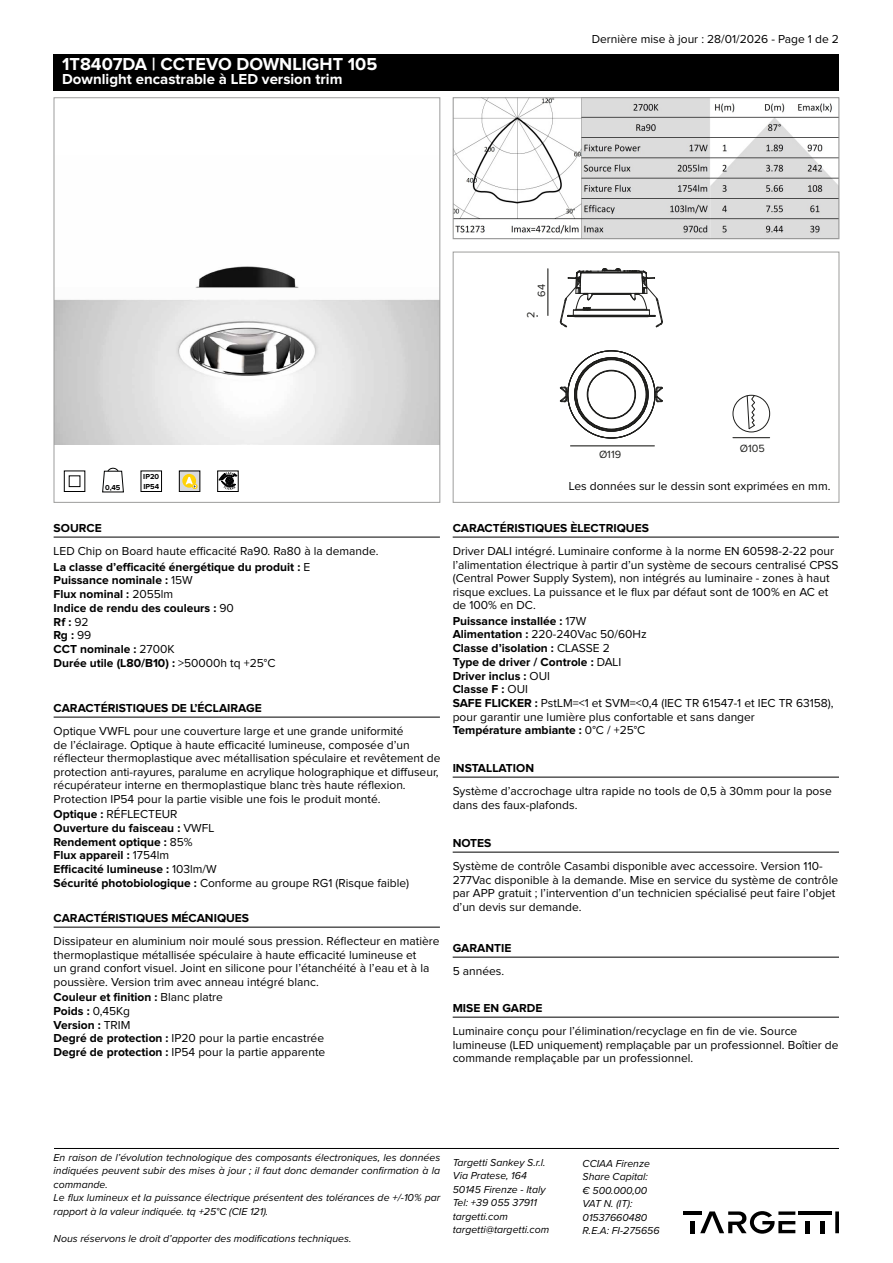
<style>
.page{position:relative;width:893px;height:1263px;background:#fff}
.page>*{position:absolute;margin:0;border:0;box-sizing:border-box;transform-origin:0 0}
.t1{font:700 18px "Proxima Nova";color:#fff}
.t2{font:700 15px "Proxima Nova";color:#fff}
.t3{font:12px/13.5px "Proxima Nova";color:#000}
.t4{font:700 12px/13.8px "Proxima Nova";color:#000}
.t5{font:10.8px "Proxima Nova";color:#1e1e1c}
.t6{font:italic 10.5px/13.5px "Proxima Nova";color:#000}
.t7{font:700 7.5px "Proxima Nova";color:#000}
.s1{font-weight:700}
.s2{font-weight:400}
</style>
<div class="page">
<svg style="left:835px;top:1211px;width:4px;height:22px"></svg>
<svg style="left:700px;top:1211px;width:95px;height:23px"></svg>
<hr style="left:806px;top:1221px;width:4px;height:12px;background:#000">
<hr style="left:798px;top:1211px;width:34px;height:4px;background:#000">
<hr style="left:821px;top:1221px;width:4px;height:12px;background:#000">
<hr style="left:683px;top:1211px;width:19px;height:4px;background:#000">
<hr style="left:690px;top:1221px;width:4px;height:12px;background:#000">
<hr style="left:54px;top:1148px;width:785px;height:1px;background:#000">
<img style="left:56px;top:266px;width:382px;height:179px">
<div style="left:54px;top:97px;width:386px;height:406px;border:1px solid #9d9d9c"></div>
<img style="left:455px;top:99px;width:382px;height:138px">
<div style="left:453px;top:97px;width:386px;height:142px;border:1px solid #9d9d9c"></div>
<div style="left:453px;top:252px;width:386px;height:251px;border:1px solid #9d9d9c"></div>
<hr style="left:548px;top:269px;width:1px;height:46px;background:#1e1e1c">
<svg style="left:560px;top:268px;width:103px;height:59px"></svg>
<div style="left:587px;top:370px;width:48px;height:48px;border:1px solid #1e1e1c;border-radius:50%"></div>
<svg style="left:560px;top:386px;width:8px;height:16px"></svg>
<svg style="left:654px;top:386px;width:9px;height:16px"></svg>
<div style="left:574px;top:357px;width:74px;height:74px;border:1px solid #1e1e1c;border-radius:50%"></div>
<hr style="left:570px;top:446px;width:84px;height:1px;background:#1e1e1c">
<hr style="left:733px;top:437px;width:37px;height:1px;background:#1e1e1c">
<svg style="left:747px;top:397px;width:8px;height:32px"></svg>
<div style="left:733px;top:395px;width:37px;height:37px;border:1px solid #1e1e1c;border-radius:50%"></div>
<div style="left:64px;top:471px;width:21px;height:21px;border:1px solid #000"></div>
<div style="left:69px;top:476px;width:11px;height:11px;border:1px solid #000"></div>
<svg style="left:102px;top:468px;width:22px;height:24px"></svg>
<div style="left:141px;top:471px;width:21px;height:21px;border:1px solid #000"></div>
<div style="left:179px;top:471px;width:21px;height:20px;background:#d9dadc"></div>
<svg style="left:182px;top:474px;width:14px;height:14px"></svg>
<svg style="left:186px;top:477px;width:11px;height:11px"></svg>
<div style="left:179px;top:471px;width:21px;height:21px;border:1px solid #000"></div>
<div style="left:217px;top:471px;width:21px;height:21px;border:1px solid #000"></div>
<svg style="left:219px;top:472px;width:18px;height:20px"></svg>
<div style="left:54px;top:54px;width:785px;height:36px;background:#000"></div>
<hr style="left:54px;top:537px;width:386px;height:1px;background:#000">
<hr style="left:54px;top:717px;width:386px;height:1px;background:#000">
<hr style="left:54px;top:927px;width:386px;height:1px;background:#000">
<hr style="left:453px;top:537px;width:386px;height:1px;background:#000">
<hr style="left:453px;top:777px;width:386px;height:1px;background:#000">
<hr style="left:453px;top:852px;width:386px;height:1px;background:#000">
<hr style="left:453px;top:957px;width:386px;height:1px;background:#000">
<hr style="left:453px;top:1017px;width:386px;height:1px;background:#000">
<h1 class="t1" style="left:62px;top:55px;width:317px">1T8407DA | CCTEVO DOWNLIGHT 105</h1>
<p class="t2" style="left:62px;top:72px;width:282px">Downlight encastrable à LED version trim</p>
<p class="t3" style="left:592px;top:32px;width:249px">Dernière mise à jour : 28/01/2026 - Page 1 de 2</p>
<p class="t5" style="left:535px;top:297px;width:14px;rotate:-90deg">64</p>
<p class="t5" style="left:525px;top:318px;width:8px;rotate:-90deg">2</p>
<p class="t7" style="left:143px;top:473px;width:17px">IP20</p>
<p class="t7" style="left:105px;top:484px;width:17px">0,45</p>
<p class="t7" style="left:143px;top:483px;width:17px">IP54</p>
<p class="t4" style="left:54px;top:522px;width:50px">SOURCE</p>
<p class="t3" style="left:54px;top:544px;width:326px;line-height:15.5px">LED Chip on Board haute efficacité Ra90. Ra80 à la demande.<br><span class="s1">La classe d’efficacité énergétique du produit :</span> E</p>
<p class="t4" style="left:54px;top:574px;width:223px">Puissance nominale : <span class="s2">15W<br></span>Flux nominal : <span class="s2">2055lm<br></span>Indice de rendu des couleurs : <span class="s2">90<br></span>Rf : <span class="s2">92<br></span>Rg : <span class="s2">99<br></span>CCT nominale : <span class="s2">2700K<br></span>Durée utile (L80/B10) : <span class="s2">&gt;50000h tq +25°C</span></p>
<p class="t4" style="left:54px;top:702px;width:210px">CARACTÉRISTIQUES DE L’ÉCLAIRAGE</p>
<p class="t3" style="left:54px;top:725px;width:388px">Optique VWFL pour une couverture large et une grande uniformité<br>de l’éclairage. Optique à haute efficacité lumineuse, composée d’un réflecteur thermoplastique avec métallisation spéculaire et revêtement de protection anti-rayures, paralume en acrylique holographique et diffuseur, récupérateur interne en thermoplastique blanc très haute réflexion.<br>Protection IP54 pour la partie visible une fois le produit monté.</p>
<p class="t4" style="left:54px;top:808px;width:357px">Optique : <span class="s2">RÉFLECTEUR<br></span>Ouverture du faisceau : <span class="s2">VWFL<br></span>Rendement optique : <span class="s2">85%<br></span>Flux appareil : <span class="s2">1754lm<br></span>Efficacité lumineuse : <span class="s2">103lm/W<br></span>Sécurité photobiologique : <span class="s2">Conforme au groupe RG1 (Risque faible)</span></p>
<p class="t4" style="left:54px;top:912px;width:197px">CARACTÉRISTIQUES MÉCANIQUES</p>
<p class="t3" style="left:54px;top:935px;width:388px">Dissipateur en aluminium noir moulé sous pression. Réflecteur en matière thermoplastique métallisée spéculaire à haute efficacité lumineuse et<br>un grand confort visuel. Joint en silicone pour l’étanchéité à l’eau et à la poussière. Version trim avec anneau intégré blanc.</p>
<p class="t3" style="left:54px;top:991px;width:273px"><span class="s1">Couleur et finition :</span> Blanc platre<br><span class="s1">Poids :</span> 0,45Kg<br><span class="s1">Version :</span> TRIM<br><span class="s1">Degré de protection :</span> IP20 pour la partie encastrée<br><span class="s1">Degré de protection :</span> IP54 pour la partie apparente</p>
<p class="t5" style="left:599px;top:448px;width:24px">Ø119</p>
<p class="t5" style="left:740px;top:442px;width:27px">Ø105</p>
<p class="t3" style="left:569px;top:480px;width:263px">Les données sur le dessin sont exprimées en mm.</p>
<p class="t4" style="left:453px;top:522px;width:198px">CARACTÉRISTIQUES ÈLECTRIQUES</p>
<p class="t3" style="left:453px;top:545px;width:387px">Driver DALI intégré. Luminaire conforme à la norme EN 60598-2-22 pour l’alimentation électrique à partir d’un système de secours centralisé CPSS (Central Power Supply System), non intégrés au luminaire - zones à haut risque exclues. La puissance et le flux par défaut sont de 100% en AC et de 100% en DC.</p>
<p class="t3" style="left:453px;top:614px;width:382px"><span class="s1">Puissance installée :</span> 17W<br><span class="s1">Alimentation :</span> 220-240Vac 50/60Hz<br><span class="s1">Classe d’isolation :</span> CLASSE 2<br><span class="s1">Type de driver / Controle :</span> DALI<br><span class="s1">Driver inclus :</span> OUI<br><span class="s1">Classe F :</span> OUI<br><span class="s1">SAFE FLICKER :</span> PstLM=&lt;1 et SVM=&lt;0,4 (IEC TR 61547-1 et IEC TR 63158), pour garantir une lumière plus confortable et sans danger<br><span class="s1">Température ambiante :</span> 0°C / +25°C</p>
<p class="t4" style="left:453px;top:762px;width:83px">INSTALLATION</p>
<p class="t3" style="left:453px;top:785px;width:381px">Système d’accrochage ultra rapide no tools de 0,5 à 30mm pour la pose dans des faux-plafonds.</p>
<p class="t4" style="left:453px;top:837px;width:40px">NOTES</p>
<p class="t3" style="left:453px;top:860px;width:387px">Système de contrôle Casambi disponible avec accessoire. Version 110- 277Vac disponible à la demande. Mise en service du système de contrôle par APP gratuit ; l’intervention d’un technicien spécialisé peut faire l’objet d’un devis sur demande.</p>
<p class="t4" style="left:453px;top:942px;width:60px">GARANTIE</p>
<p class="t3" style="left:453px;top:965px;width:53px">5 années.</p>
<p class="t4" style="left:453px;top:1002px;width:91px">MISE EN GARDE</p>
<p class="t3" style="left:453px;top:1025px;width:387px">Luminaire conçu pour l’élimination/recyclage en fin de vie. Source lumineuse (LED uniquement) remplaçable par un professionnel. Boîtier de commande remplaçable par un professionnel.</p>
<p class="t6" style="left:54px;top:1150px;width:388px">En raison de l’évolution technologique des composants électroniques, les données indiquées peuvent subir des mises à jour ; il faut donc demander confirmation à la commande.<br>Le flux lumineux et la puissance électrique présentent des tolérances de +/-10% par rapport à la valeur indiquée. tq +25°C (CIE 121).</p>
<p class="t6" style="left:54px;top:1231px;width:299px">Nous réservons le droit d’apporter des modifications techniques.</p>
<p class="t6" style="left:453px;top:1155px;width:98px">Targetti Sankey S.r.l.<br>Via Pratese, 164<br>50145 Firenze - Italy<br>Tel: +39 055 37911 targetti.com targetti@targetti.com</p>
<p class="t6" style="left:583px;top:1156px;width:79px">CCIAA Firenze<br>Share Capital:<br>€ 500.000,00<br>VAT N. (IT):<br>01537660480<br>R.E.A: FI-275656</p>
</div>
